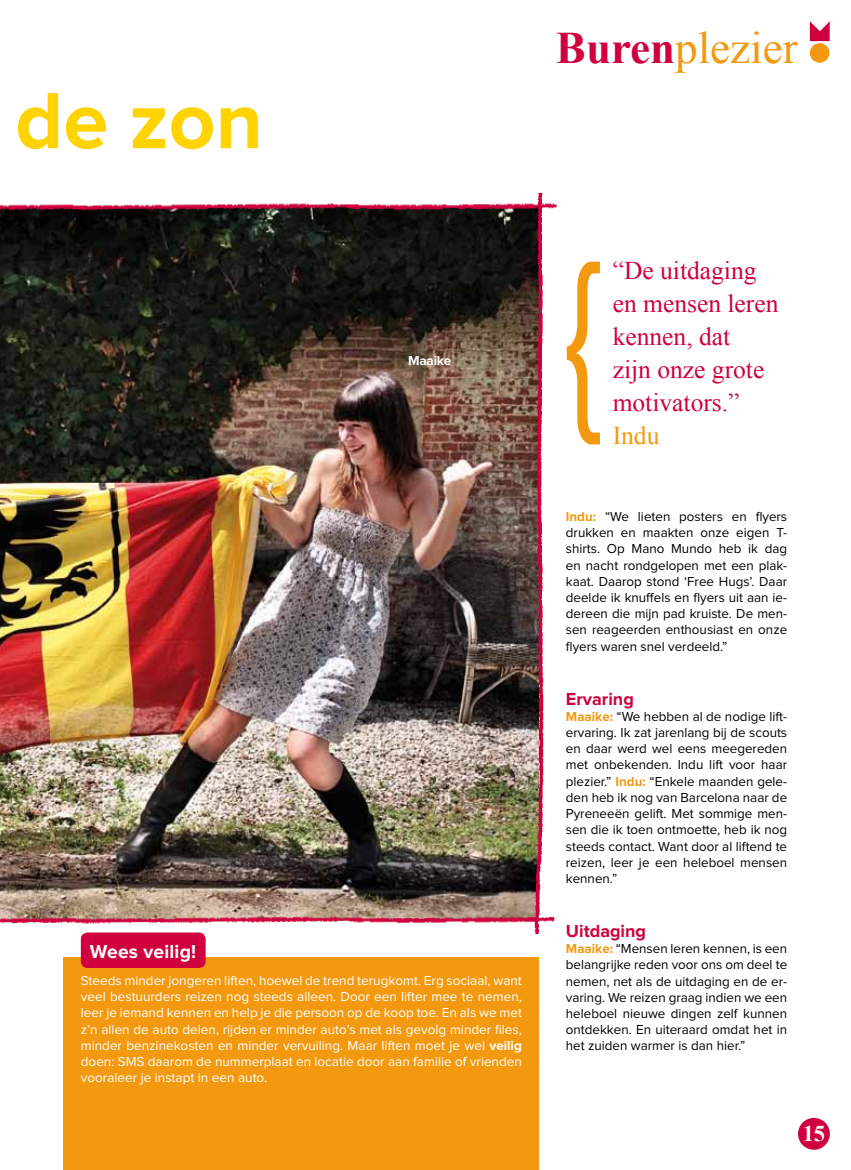
<style>
.page{position:relative;width:851px;height:1170px;background:#fff}
.page>*{position:absolute;margin:0;border:0;box-sizing:border-box;transform-origin:0 0}
.t1{font:700 82.5px "Proxima Nova";color:#ffd300}
.t2{font:45px "Times New Roman";color:#f39910}
.t3{font:25.5px/33px "Times New Roman";color:#cf003d}
.t4{font:25.5px "Times New Roman";color:#f39910}
.t5{font:700 22.5px "Times New Roman";color:#fff}
.t6{font:700 19.35px "Proxima Nova";color:#fff}
.t7{font:700 18px "Proxima Nova";color:#cf003d}
.t8{font:13.5px/16.2px "Proxima Nova";color:#000;text-align:justify}
.t9{font:13.5px/16.2px "Proxima Nova";color:#fff;text-align:justify}
.t10{font:700 13.5px "Proxima Nova";color:#fff}
.s1{font-weight:700;color:#cf003d}
.s2{font-weight:700}
.s3{font-weight:700;color:#f39910}
</style>
<div class="page">
<img style="left:0;top:230px;width:515px;height:656px">
<img style="left:0;top:886px;width:554px;height:55px">
<img style="left:0;top:203px;width:556px;height:27px">
<svg style="left:566px;top:261px;width:34px;height:183px"></svg>
<img style="left:515px;top:193px;width:31px;height:740px">
<div style="left:64px;top:957px;width:475px;height:212px;background:#f39910"></div>
<div style="left:81px;top:932px;width:125px;height:35px;background:#cf003d;border-radius:7px"></div>
<svg style="left:809px;top:21px;width:20px;height:20px"></svg>
<div style="left:809px;top:43px;width:20px;height:20px;background:#f39910;border-radius:50%"></div>
<div style="left:797px;top:1117px;width:32px;height:32px;background:#cf003d;border-radius:50%"></div>
<h1 class="t1" style="left:15px;top:74px;width:249px">de zon</h1>
<h2 class="t2" style="left:556px;top:17px;width:243px"><span class="s1">Buren</span>plezier</h2>
<p class="t10" style="left:408px;top:352px;width:44px">Maaike</p>
<h3 class="t6" style="left:90px;top:940px;width:108px">Wees veilig!</h3>
<p class="t9" style="left:81px;top:972px;width:442px">Steeds minder jongeren liften, hoewel de trend terugkomt. Erg sociaal, want veel bestuurders reizen nog steeds alleen. Door een lifter mee te nemen, leer je iemand kennen en help je die persoon op de koop toe. En als we met z’n allen de auto delen, rijden er minder auto’s met als gevolg minder files, minder benzinekosten en minder vervuiling. Maar liften moet je wel <span class="s2">veilig </span>doen: SMS daarom de nummerplaat en locatie door aan familie of vrienden vooraleer je instapt in een auto.</p>
<h3 class="t3" style="left:612px;top:254px;width:167px">“De uitdaging en mensen leren kennen, dat<br>zijn onze grote motivators.”</h3>
<h3 class="t4" style="left:612px;top:418px;width:48px">Indu</h3>
<p class="t8" style="left:566px;top:508px;width:223px"><span class="s3">Indu:</span> “We lieten posters en flyers drukken en maakten onze eigen T&shy;shirts. Op Mano Mundo heb ik dag en nacht rondgelopen met een plak&shy;kaat. Daarop stond ‘Free Hugs’. Daar deelde ik knuffels en flyers uit aan ie&shy;dereen die mijn pad kruiste. De men&shy;sen reageerden enthousiast en onze flyers waren snel verdeeld.”</p>
<h3 class="t7" style="left:566px;top:688px;width:69px">Ervaring</h3>
<p class="t8" style="left:566px;top:708px;width:223px"><span class="s3">Maaike:</span> “We hebben al de nodige lift&shy;ervaring. Ik zat jarenlang bij de scouts en daar werd wel eens meegereden met onbekenden. Indu lift voor haar plezier.” <span class="s3">Indu:</span> “Enkele maanden gele&shy;den heb ik nog van Barcelona naar de Pyreneeën gelift. Met sommige men&shy;sen die ik toen ontmoette, heb ik nog steeds contact. Want door al liftend te reizen, leer je een heleboel mensen kennen.”</p>
<h3 class="t7" style="left:566px;top:920px;width:82px">Uitdaging</h3>
<p class="t8" style="left:566px;top:940px;width:223px"><span class="s3">Maaike:</span> “Mensen leren kennen, is een belangrijke reden voor ons om deel te nemen, net als de uitdaging en de er&shy;varing. We reizen graag indien we een heleboel nieuwe dingen zelf kunnen ontdekken. En uiteraard omdat het in het zuiden warmer is dan hier.”</p>
<h3 class="t5" style="left:802px;top:1118px;width:24px">15</h3>
</div>
